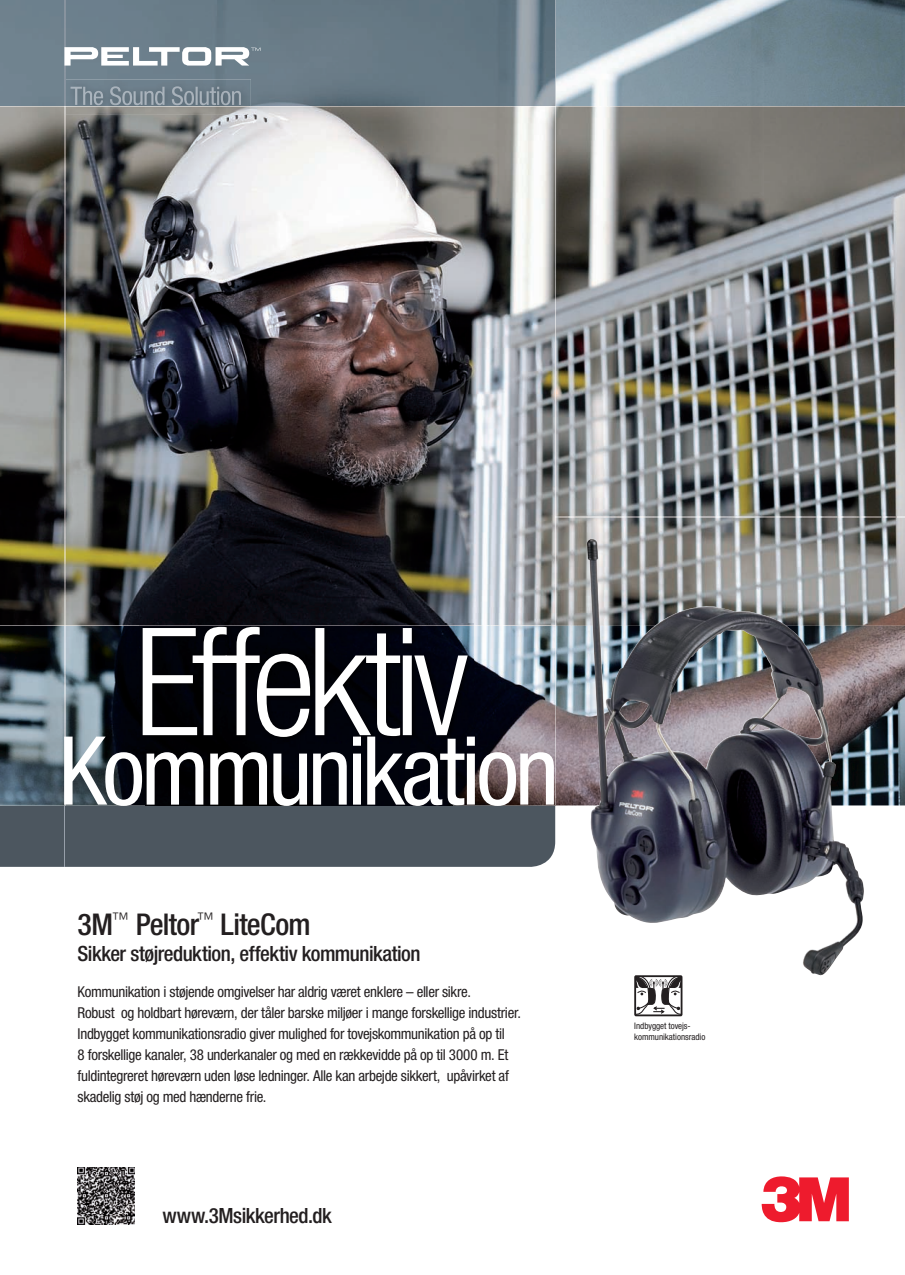
<style>
.page{position:relative;width:905px;height:1275px;background:#fff}
.page>*{position:absolute;margin:0;border:0;box-sizing:border-box;transform-origin:0 0}
.t1{font:300 condensed 150px "Helvetica Neue LT Std";letter-spacing:-.05em;color:#fff}
.t2{font:condensed 95.25px "Helvetica Neue LT Std";letter-spacing:-.045em;color:#fff}
.t3{font:500 condensed 30px "Helvetica Neue LT Std";letter-spacing:-.025em;color:#231f20}
.t4{font:500 condensed 21px "Helvetica Neue LT Std";letter-spacing:-.025em;color:#231f20}
.t5{font:condensed 15px/21px "Helvetica Neue LT Std";letter-spacing:-.02em;color:#231f20}
.t6{font:condensed 9px/10.8px "Helvetica Neue LT Std";letter-spacing:-.005em;color:#231f20}
</style>
<div class="page">
<img style="left:0;top:0;width:905px;height:626px">
<svg style="left:762px;top:1176px;width:87px;height:46px"></svg>
<div style="left:0;top:805px;width:555px;height:62px;background:#4c565f"></div>
<img style="left:0;top:626px;width:146px;height:179px">
<img style="left:453px;top:626px;width:452px;height:179px">
<img style="left:146px;top:743px;width:307px;height:62px">
<img style="left:0;top:625px;width:555px;height:1px">
<img style="left:64px;top:115px;width:1px;height:690px">
<hr style="left:64px;top:805px;width:1px;height:62px;background:#979fa9">
<div style="left:634px;top:975px;width:48px;height:41px;border:2px solid #231f20"></div>
<svg style="left:634px;top:977px;width:48px;height:38px"></svg>
<img style="left:78px;top:1167px;width:57px;height:57px">
<div style="left:139px;top:623px;width:335px;height:120px;background:#010208"></div>
<img style="left:139px;top:625px;width:335px;height:1px">
<img style="left:586px;top:539px;width:278px;height:438px">
<img style="left:557px;top:516px;width:348px;height:1px">
<img style="left:64px;top:0;width:1px;height:79px">
<svg style="left:64px;top:47px;width:196px;height:19px"></svg>
<img style="left:65px;top:79px;width:186px;height:36px">
<img style="left:71px;top:86px;width:170px;height:19px">
<img style="left:555px;top:0;width:2px;height:805px">
<img style="left:0;top:106px;width:905px;height:1px">
<svg style="left:64px;top:79px;width:1px;height:36px"></svg>
<svg style="left:0;top:0;width:7px;height:7px"></svg>
<svg style="left:898px;top:0;width:7px;height:7px"></svg>
<h1 class="t1" style="left:134px;top:596px;width:336px">Effektiv</h1>
<h2 class="t2" style="left:59px;top:716px;width:502px">Kommunikation</h2>
<h3 class="t3" style="left:78px;top:907px;width:235px">3M<sup>™</sup> Peltor<sup>™</sup> LiteCom</h3>
<h3 class="t4" style="left:78px;top:940px;width:344px">Sikker støjreduktion, effektiv kommunikation</h3>
<p class="t5" style="left:78px;top:981px;width:445px">Kommunikation i støjende omgivelser har aldrig været enklere – eller sikre.<br>Robust og holdbart høreværn, der tåler barske miljøer i mange forskellige industrier.<br>Indbygget kommunikationsradio giver mulighed for tovejskommunikation på op til<br>8 forskellige kanaler, 38 underkanaler og med en rækkevidde på op til 3000 m. Et fuldintegreret høreværn uden løse ledninger. Alle kan arbejde sikkert, upåvirket af skadelig støj og med hænderne frie.</p>
<h3 class="t4" style="left:162px;top:1203px;width:171px">www.3Msikkerhed.dk</h3>
<p class="t6" style="left:634px;top:1020px;width:73px">Indbygget tovejs&shy;kommunikationsradio</p>
</div>
